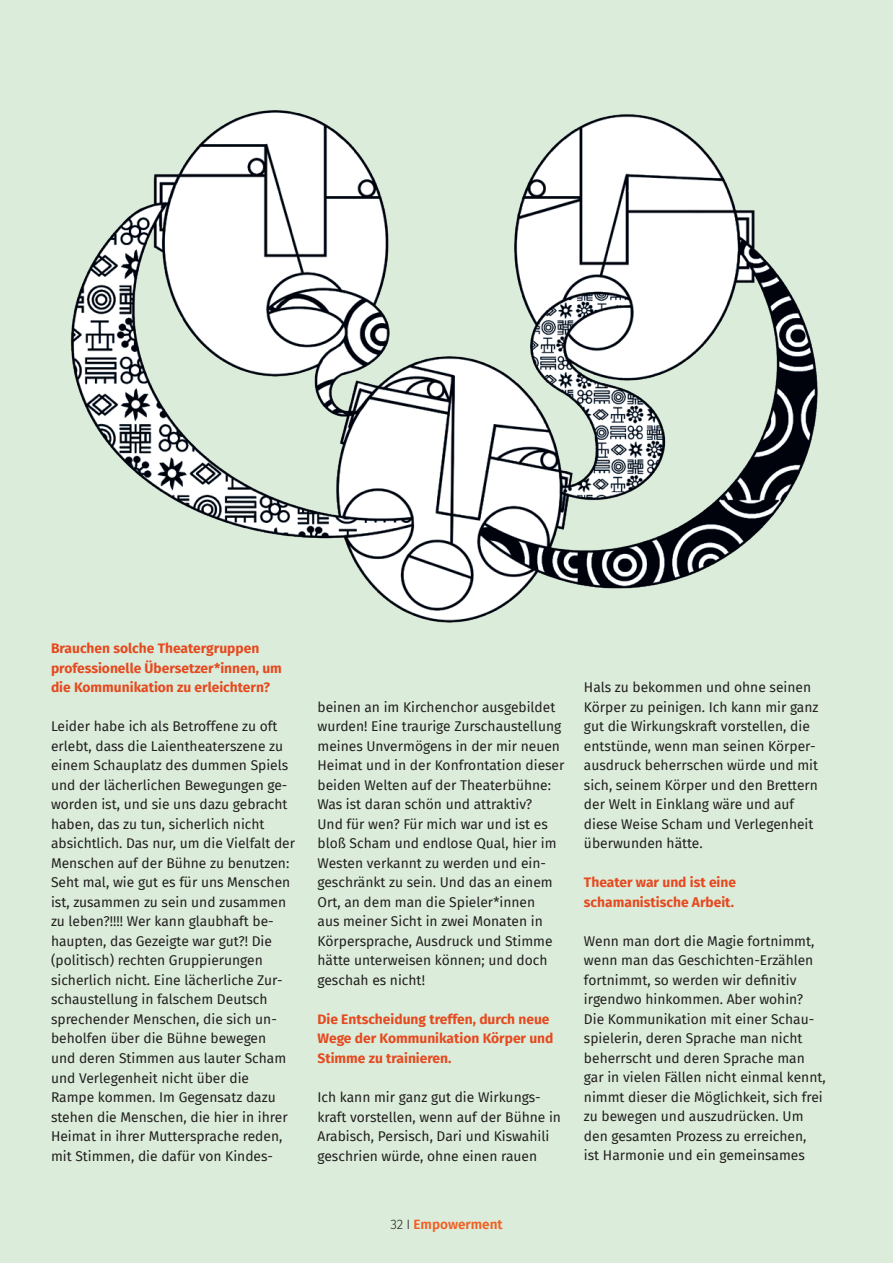
<style>
.page{position:relative;width:893px;height:1263px;background:#dbedda}
.page>*{position:absolute;margin:0;border:0;box-sizing:border-box;transform-origin:0 0}
.Fließtext_-_Abstand{font:13.8px/19.5px "Fira Sans";color:#231f20}
.Fließtext_-_Abstand-2{font:700 13.8px/19.5px "Fira Sans";color:#e54a20}
.t1{font:600 13.5px "Fira Sans";color:#f25f23}
.s1{font-weight:300;color:#231f20}
</style>
<div class="page">
<img style="left:70px;top:110px;width:748px;height:513px">
<p class="Fließtext_-_Abstand-2" style="left:51px;top:638px;width:232px">Brauchen solche Theatergruppen professionelle Übersetzer*innen, um die Kommunikation zu erleichtern?</p>
<p class="Fließtext_-_Abstand" style="left:51px;top:716px;width:246px">Leider habe ich als Betroffene zu oft erlebt, dass die Laientheaterszene zu einem Schauplatz des dummen Spiels und der lächerlichen Bewegungen ge&shy;worden ist, und sie uns dazu gebracht haben, das zu tun, sicherlich nicht absichtlich. Das nur, um die Vielfalt der Menschen auf der Bühne zu benutzen:<br>Seht mal, wie gut es für uns Menschen ist, zusammen zu sein und zusammen zu leben?!!!! Wer kann glaubhaft be&shy;haupten, das Gezeigte war gut?! Die (politisch) rechten Gruppierungen sicherlich nicht. Eine lächerliche Zur&shy;schaustellung in falschem Deutsch sprechender Menschen, die sich un&shy;beholfen über die Bühne bewegen<br>und deren Stimmen aus lauter Scham und Verlegenheit nicht über die Rampe kommen. Im Gegensatz dazu stehen die Menschen, die hier in ihrer Heimat in ihrer Muttersprache reden, mit Stimmen, die dafür von Kindes-</p>
<p class="Fließtext_-_Abstand" style="left:317px;top:697px;width:248px">beinen an im Kirchenchor ausgebildet wurden! Eine traurige Zurschaustellung meines Unvermögens in der mir neuen Heimat und in der Konfrontation dieser beiden Welten auf der Theaterbühne:<br>Was ist daran schön und attraktiv?<br>Und für wen? Für mich war und ist es bloß Scham und endlose Qual, hier im Westen verkannt zu werden und ein&shy;geschränkt zu sein. Und das an einem Ort, an dem man die Spieler*innen<br>aus meiner Sicht in zwei Monaten in Körpersprache, Ausdruck und Stimme hätte unterweisen können; und doch geschah es nicht!</p>
<p class="Fließtext_-_Abstand-2" style="left:317px;top:1008px;width:238px">Die Entscheidung treffen, durch neue<br>Wege der Kommunikation Körper und<br>Stimme zu trainieren.</p>
<p class="Fließtext_-_Abstand" style="left:317px;top:1087px;width:245px">Ich kann mir ganz gut die Wirkungs&shy;kraft vorstellen, wenn auf der Bühne in Arabisch, Persisch, Dari und Kiswahili geschrien würde, ohne einen rauen</p>
<p class="Fließtext_-_Abstand" style="left:584px;top:677px;width:236px">Hals zu bekommen und ohne seinen Körper zu peinigen. Ich kann mir ganz gut die Wirkungskraft vorstellen, die entstünde, wenn man seinen Körper&shy;ausdruck beherrschen würde und mit sich, seinem Körper und den Brettern der Welt in Einklang wäre und auf diese Weise Scham und Verlegenheit überwunden hätte.</p>
<p class="Fließtext_-_Abstand-2" style="left:584px;top:872px;width:154px">Theater war und ist eine schamanistische Arbeit.</p>
<p class="Fließtext_-_Abstand" style="left:584px;top:931px;width:243px">Wenn man dort die Magie fortnimmt, wenn man das Geschichten-Erzählen fortnimmt, so werden wir definitiv irgendwo hinkommen. Aber wohin?<br>Die Kommunikation mit einer Schau&shy;spielerin, deren Sprache man nicht beherrscht und deren Sprache man gar in vielen Fällen nicht einmal kennt, nimmt dieser die Möglichkeit, sich frei zu bewegen und auszudrücken. Um den gesamten Prozess zu erreichen,<br>ist Harmonie und ein gemeinsames</p>
<p class="t1" style="left:390px;top:1213px;width:114px"><span class="s1">32 І</span> Empowerment</p>
</div>
